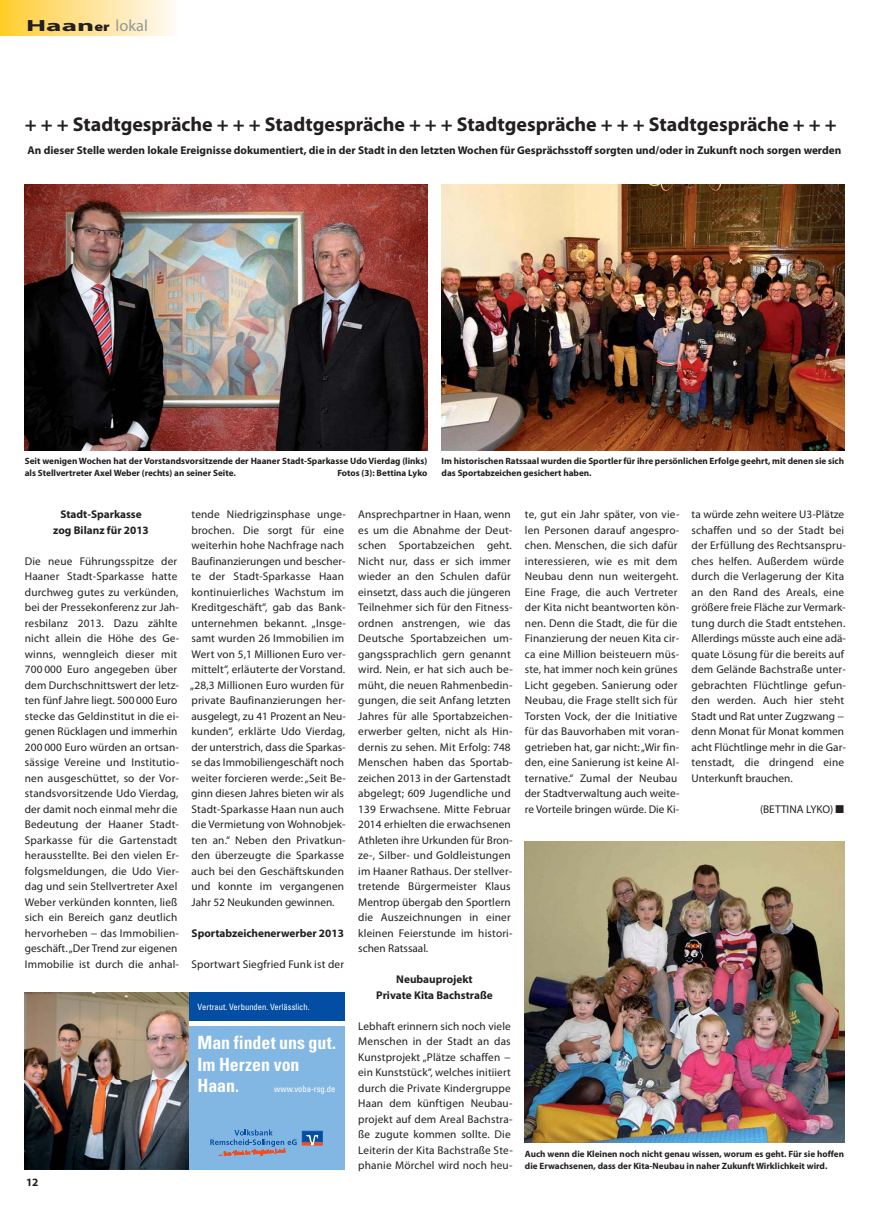
<style>
.page{position:relative;width:869px;height:1205px;background:#fff}
.page>*{position:absolute;margin:0;border:0;box-sizing:border-box;transform-origin:0 0}
.t1{font:700 20px "Myriad Pro";color:#231f20}
.t2{font:700 condensed 18.25px/21.2px "Univers LT";color:#fff}
.t3{font:16.25px "Myriad Pro";color:#939598}
.t4{font:11.25px/15.5px "Myriad Pro";letter-spacing:.015em;color:#231f20}
.t5{font:700 11.25px/15.5px "Myriad Pro";color:#231f20;text-align:center}
.t6{font:700 9.12px/11.6px "Myriad Pro";color:#231f20}
.t7{font:condensed 8.75px "Univers LT";color:#fff}
.s1{font-weight:700;color:#231f20}
.s2{font-weight:900;font-size:13px;color:#231f20}
.s3{font-weight:600;font-size:7.5px;color:#fff}
</style>
<div class="page">
<div style="left:0;top:0;width:177px;height:35px;background:linear-gradient(to right,#ffcc30,#fffaf9)"></div>
<img style="left:25px;top:184px;width:402px;height:266px">
<img style="left:524px;top:842px;width:319px;height:301px">
<img style="left:441px;top:184px;width:402px;height:266px">
<img style="left:25px;top:992px;width:164px;height:177px">
<div style="left:189px;top:1026px;width:155px;height:143px;background:#82b6e3"></div>
<div style="left:189px;top:992px;width:155px;height:28px;background:#034ea2"></div>
<svg style="left:302px;top:1131px;width:20px;height:14px"></svg>
<svg style="left:210px;top:1129px;width:86px;height:27px"></svg>
<h3 class="t3" style="left:26px;top:20px;width:123px"><span class="s1">Haan</span><span class="s2">er</span> lokal</h3>
<h1 class="t1" style="left:25px;top:116px;width:813px">+ + + Stadtgespräche + + + Stadtgespräche + + + Stadtgespräche + + + Stadtgespräche + + +</h1>
<p class="t5" style="left:28px;top:144px;width:815px">An dieser Stelle werden lokale Ereignisse dokumentiert, die in der Stadt in den letzten Wochen für Gesprächsstoff sorgten und/oder in Zukunft noch sorgen werden</p>
<p class="t6" style="left:25px;top:456px;width:404px">Seit wenigen Wochen hat der Vorstandsvorsitzende der Haaner Stadt-Sparkasse Udo Vierdag (links) als Stellvertreter Axel Weber (rechts) an seiner Seite.</p>
<p class="t6" style="left:337px;top:467px;width:91px">Fotos (3): Bettina Lyko</p>
<p class="t6" style="left:441px;top:456px;width:404px">Im historischen Ratssaal wurden die Sportler für ihre persönlichen Erfolge geehrt, mit denen sie sich das Sportabzeichen gesichert haben.</p>
<p class="t5" style="left:53px;top:507px;width:97px">Stadt-Sparkasse zog Bilanz für 2013</p>
<p class="t4" style="left:25px;top:554px;width:156px">Die neue Führungsspitze der<br>Haaner Stadt-Sparkasse hatte durchweg gutes zu verkünden, bei der Pressekonferenz zur Jah&shy;resbilanz 2013. Dazu zählte nicht allein die Höhe des Ge&shy;winns, wenngleich dieser mit<br>700 000 Euro angegeben über dem Durchschnittswert der letz&shy;ten fünf Jahre liegt. 500 000 Euro stecke das Geldinstitut in die ei&shy;genen Rücklagen und immerhin<br>200 000 Euro würden an ortsan&shy;sässige Vereine und Institutio&shy;nen ausgeschüttet, so der Vor&shy;standsvorsitzende Udo Vierdag, der damit noch einmal mehr die<br>Bedeutung der Haaner Stadt-<br>Sparkasse für die Gartenstadt herausstellte. Bei den vielen Er&shy;folgsmeldungen, die Udo Vier&shy;dag und sein Stellvertreter Axel<br>Weber verkünden konnten, ließ sich ein Bereich ganz deutlich hervorheben − das Immobilien&shy;geschäft. „Der Trend zur eigenen<br>Immobilie ist durch die anhal-</p>
<p class="t4" style="left:190px;top:507px;width:157px">tende Niedrigzinsphase unge&shy;brochen. Die sorgt für eine weiterhin hohe Nachfrage nach<br>Baufinanzierungen und bescher&shy;te der Stadt-Sparkasse Haan kontinuierliches Wachstum im<br>Kreditgeschäft“, gab das Bank&shy;unternehmen bekannt. „Insge&shy;samt wurden 26 Immobilien im<br>Wert von 5,1 Millionen Euro ver&shy;mittelt“, erläuterte der Vorstand. „28,3 Millionen Euro wurden für private Baufinanzierungen her&shy;ausgelegt, zu 41 Prozent an Neu&shy;kunden“, erklärte Udo Vierdag, der unterstrich, dass die Sparkas&shy;se das Immobiliengeschäft noch weiter forcieren werde: „Seit Be&shy;ginn diesen Jahres bieten wir als<br>Stadt-Sparkasse Haan nun auch die Vermietung von Wohnobjek&shy;ten an.“ Neben den Privatkun&shy;den überzeugte die Sparkasse auch bei den Geschäftskunden und konnte im vergangenen<br>Jahr 52 Neukunden gewinnen.</p>
<p class="t5" style="left:191px;top:926px;width:154px">Sportabzeichenerwerber 2013</p>
<p class="t4" style="left:191px;top:957px;width:154px">Sportwart Siegfried Funk ist der</p>
<p class="t7" style="left:197px;top:1002px;width:114px">Vertraut. Verbunden. Verlässlich.</p>
<h2 class="t2" style="left:197px;top:1033px;width:140px">Man findet uns gut.<br>Im Herzen von<br>Haan.</h2>
<p class="t7" style="left:274px;top:1084px;width:63px">www.voba-rsg.de</p>
<p class="t5" style="left:26px;top:1175px;width:18px">12<span class="s3">··</span></p>
<p class="t4" style="left:358px;top:508px;width:156px">Ansprechpartner in Haan, wenn es um die Abnahme der Deut&shy;schen Sportabzeichen geht.<br>Nicht nur, dass er sich immer wieder an den Schulen dafür einsetzt, dass auch die jüngeren<br>Teilnehmer sich für den Fitness - ordnen anstrengen, wie das<br>Deutsche Sportabzeichen um&shy;gangssprachlich gern genannt wird. Nein, er hat sich auch be&shy;müht, die neuen Rahmenbedin&shy;gungen, die seit Anfang letzten<br>Jahres für alle Sportabzeichen - erwerber gelten, nicht als Hin&shy;dernis zu sehen. Mit Erfolg: 748<br>Menschen haben das Sportab&shy;zeichen 2013 in der Gartenstadt abgelegt; 609 Jugendliche und<br>139 Erwachsene. Mitte Februar<br>2014 erhielten die erwachsenen<br>Athleten ihre Urkunden für Bron&shy;ze-, Silber- und Goldleistungen im Haaner Rathaus. Der stellver&shy;tretende Bürgermeister Klaus<br>Mentrop übergab den Sportlern die Auszeichnungen in einer kleinen Feierstunde im histori&shy;schen Ratssaal.</p>
<p class="t5" style="left:376px;top:973px;width:118px">Neubauprojekt<br>Private Kita Bachstraße</p>
<p class="t4" style="left:358px;top:1019px;width:156px">Lebhaft erinnern sich noch viele<br>Menschen in der Stadt an das<br>Kunstprojekt „Plätze schaffen − ein Kunststück“, welches initiiert durch die Private Kindergruppe<br>Haan dem künftigen Neubau&shy;projekt auf dem Areal Bachstra&shy;ße zugute kommen sollte. Die<br>Leiterin der Kita Bachstraße Ste&shy;phanie Mörchel wird noch heu-</p>
<p class="t4" style="left:524px;top:508px;width:156px">te, gut ein Jahr später, von vie&shy;len Personen darauf angespro&shy;chen. Menschen, die sich dafür interessieren, wie es mit dem<br>Neubau denn nun weitergeht.<br>Eine Frage, die auch Vertreter der Kita nicht beantworten kön&shy;nen. Denn die Stadt, die für die<br>Finanzierung der neuen Kita cir&shy;ca eine Million beisteuern müs&shy;ste, hat immer noch kein grünes<br>Licht gegeben. Sanierung oder<br>Neubau, die Frage stellt sich für<br>Torsten Vock, der die Initiative für das Bauvorhaben mit voran&shy;getrieben hat, gar nicht: „Wir fin&shy;den, eine Sanierung ist keine Al&shy;ternative.“ Zumal der Neubau der Stadtverwaltung auch weite&shy;re Vorteile bringen würde. Die Ki-</p>
<p class="t4" style="left:691px;top:508px;width:156px">ta würde zehn weitere U3-Plätze schaffen und so der Stadt bei der Erfüllung des Rechtsanspru&shy;ches helfen. Außerdem würde durch die Verlagerung der Kita an den Rand des Areals, eine größere freie Fläche zur Vermark&shy;tung durch die Stadt entstehen.<br>Allerdings müsste auch eine adä&shy;quate Lösung für die bereits auf dem Gelände Bachstraße unter&shy;gebrachten Flüchtlinge gefun&shy;den werden. Auch hier steht<br>Stadt und Rat unter Zugzwang − denn Monat für Monat kommen acht Flüchtlinge mehr in die Gar&shy;tenstadt, die dringend eine<br>Unterkunft brauchen.</p>
<p class="t4" style="left:759px;top:802px;width:86px">(BETTINA LYKO) ■</p>
<p class="t6" style="left:524px;top:1149px;width:320px">Auch wenn die Kleinen noch nicht genau wissen, worum es geht. Für sie hoffen die Erwachsenen, dass der Kita-Neubau in naher Zukunft Wirklichkeit wird.</p>
</div>
